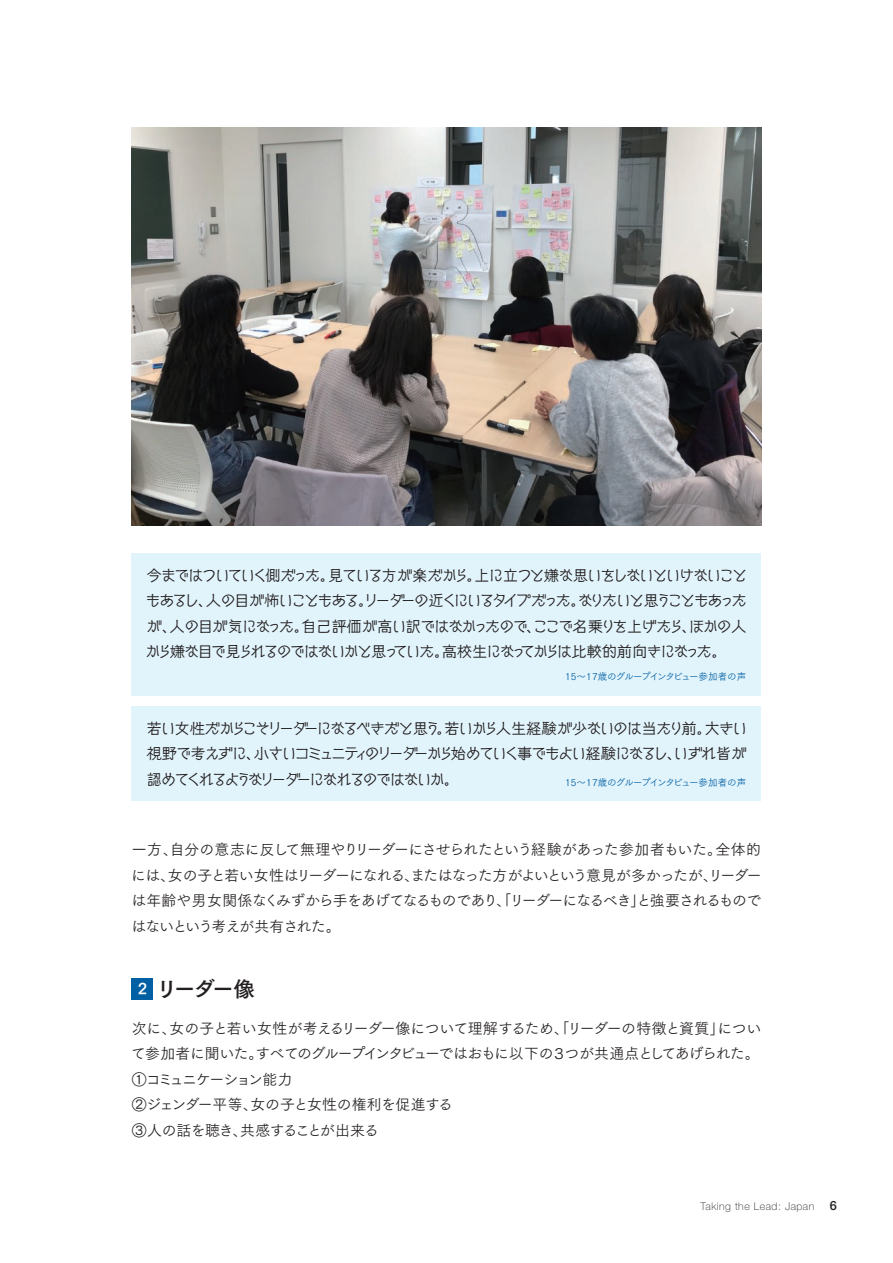
<style>
.page{position:relative;width:893px;height:1263px;background:#fff}
.page>*{position:absolute;margin:0;border:0;box-sizing:border-box;transform-origin:0 0}
.t1{font:21.3px "Tsuku Go Pro B";letter-spacing:-.095em;color:#231f20}
.t2{font:14.85px/25.5px "New Cinema A Std D";letter-spacing:-.1em;color:#231f20;text-align:justify}
.t3{font:14.85px/25.5px "Tsuku Go Pro R";letter-spacing:-.06em;color:#231f20;text-align:justify}
.t4{font:14.85px/25.5px "Tsuku Go Pro R";letter-spacing:-.04em;color:#231f20}
.t5{font:100 10.65px "Helvetica Neue LT Std";letter-spacing:.05em;color:#231f20}
.t6{font:9.6px "Tsuku Go Pro R";letter-spacing:-.045em;color:#015fa4}
.s1{font-size:14.85px;color:#fff}
.s2{font-weight:500;font-size:12.75px}
</style>
<div class="page">
<img style="left:132px;top:128px;width:629px;height:397px">
<div style="left:132px;top:553px;width:629px;height:142px;background:#e1f4fc"></div>
<div style="left:132px;top:706px;width:629px;height:94px;background:#e1f4fc"></div>
<div style="left:132px;top:978px;width:21px;height:21px;background:#015fa4"></div>
<p class="t2" style="left:146px;top:561px;width:603px">今まではついていく側だった。見ている方が楽だから。上に立つと嫌な思いをしないといけないこともあるし、人の目が怖いこともある。リーダーの近くにいるタイプだった。なりたいと思うこともあったが、人の目が気になった。自己評価が高い訳ではなかったので、ここで名乗りを上げたら、ほかの人から嫌な目で見られるのではないかと思っていた。高校生になってからは比較的前向きになった。</p>
<p class="t6" style="left:565px;top:669px;width:183px">15～17歳のグループインタビュー参加者の声</p>
<p class="t2" style="left:147px;top:714px;width:602px">若い女性だからこそリーダーになるべきだと思う。若いから人生経験が少ないのは当たり前。大きい視野で考えずに、小さいコミュニティのリーダーから始めていく事でもよい経験になるし、いずれ皆が認めてくれるようなリーダーになれるのではないか。</p>
<p class="t6" style="left:565px;top:774px;width:183px">15～17歳のグループインタビュー参加者の声</p>
<p class="t3" style="left:131px;top:835px;width:632px">一方、自分の意志に反して無理やりリーダーにさせられたという経験があった参加者もいた。全体的には、女の子と若い女性はリーダーになれる、またはなった方がよいという意見が多かったが、リーダーは年齢や男女関係なくみずから手をあげてなるものであり、「リーダーになるべき」と強要されるものではないという考えが共有された。</p>
<h1 class="t1" style="left:138px;top:970px;width:119px"><span class="s1">2</span> リーダー像</h1>
<p class="t4" style="left:131px;top:1014px;width:632px">次に、女の子と若い女性が考えるリーダー像について理解するため、「リーダーの特徴と資質」について参加者に聞いた。すべてのグループインタビューではおもに以下の３つが共通点としてあげられた。①コミュニケーション能力<br>②ジェンダー平等、女の子と女性の権利を促進する<br>③人の話を聴き、共感することが出来る</p>
<p class="t5" style="left:700px;top:1200px;width:138px">Taking the Lead: Japan <span class="s2">6</span></p>
</div>
